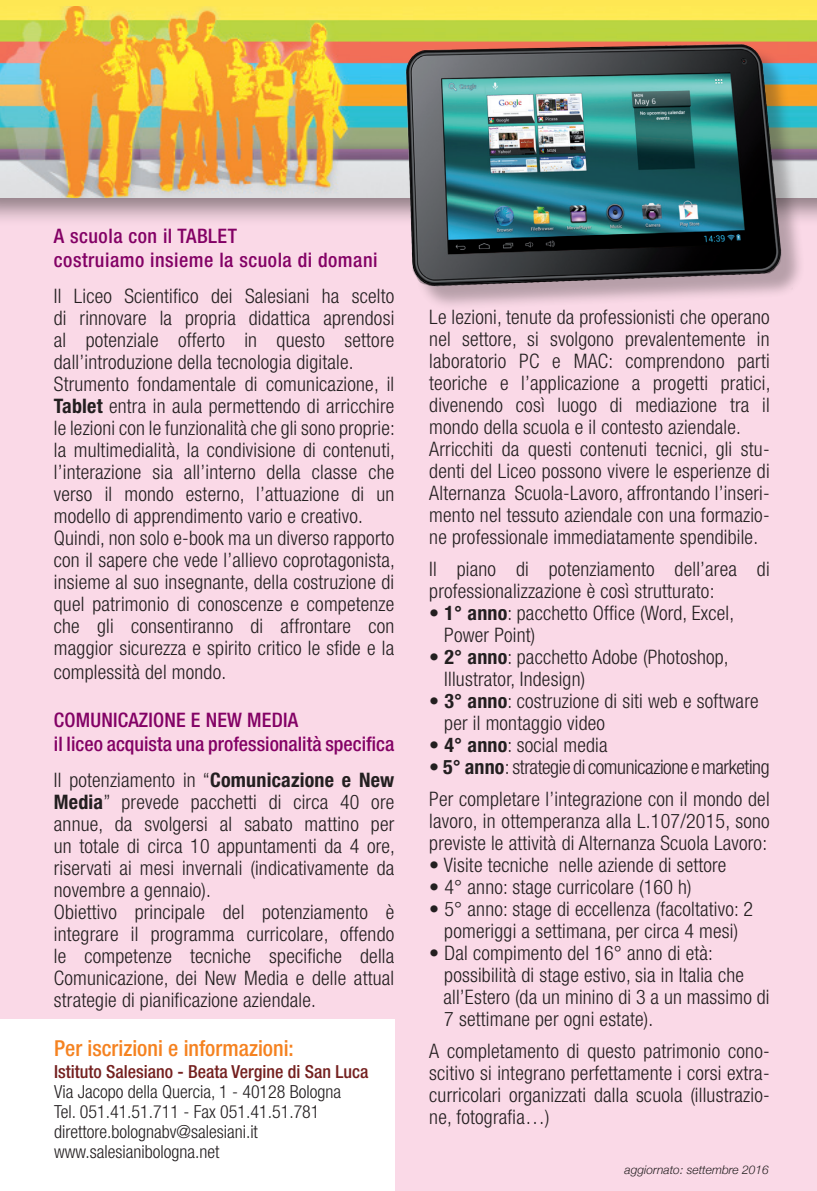
<style>
.page{position:relative;width:817px;height:1191px;background:#fff}
.page>*{position:absolute;margin:0;border:0;box-sizing:border-box;transform-origin:0 0}
.t1{font:500 condensed 22px "Helvetica Neue";color:#f58220}
.t2{font:300 condensed 20px/22px "Helvetica Neue";letter-spacing:.01em;color:#231f20}
.t3{font:500 condensed 20px/24px "Helvetica Neue";letter-spacing:.01em;color:#830165}
.t4{font:300 condensed 18px/20px "Helvetica Neue";color:#231f20}
.t5{font:500 condensed 18px "Helvetica Neue";color:#74201f}
.t6{font:italic 300 12px "Helvetica Neue";color:#231f20}
.s1{font-weight:700}
</style>
<div class="page">
<div style="left:0;top:158px;width:816px;height:1033px;background:#fad9e7"></div>
<div style="left:0;top:1019px;width:394px;height:172px;background:#fff"></div>
<div style="left:0;top:0;width:816px;height:227px;background:#231f20;opacity:.5"></div>
<img style="left:0;top:6px;width:816px;height:191px">
<div style="left:0;top:0;width:816px;height:6px;background:#fee753"></div>
<img style="left:387px;top:34px;width:415px;height:271px">
<p class="t3" style="left:54px;top:223px;width:325px">A scuola con il TABLET<br>costruiamo insieme la scuola di domani</p>
<p class="t2" style="left:54px;top:284px;width:342px">Il Liceo Scientifico dei Salesiani ha scelto di rinnovare la propria didattica aprendosi al potenziale offerto in questo settore dall’introduzione della tecnologia digitale.<br>Strumento fondamentale di comunicazione, il <span class="s1">Tablet</span> entra in aula permettendo di arricchire le lezioni con le funzionalità che gli sono proprie: la multimedialità, la condivisione di contenuti, l’interazione sia all’interno della classe che verso il mondo esterno, l’attuazione di un modello di apprendimento vario e creativo.<br>Quindi, non solo e-book ma un diverso rapporto con il sapere che vede l’allievo coprotagonista, insieme al suo insegnante, della costruzione di quel patrimonio di conoscenze e competenze che gli consentiranno di affrontare con maggior sicurezza e spirito critico le sfide e la</p>
<p class="t2" style="left:54px;top:660px;width:174px">complessità del mondo.</p>
<p class="t3" style="left:54px;top:707px;width:342px">COMUNICAZIONE E NEW MEDIA<br>il liceo acquista una professionalità specifica</p>
<p class="t2" style="left:54px;top:768px;width:342px">Il potenziamento in “<span class="s1">Comunicazione e New Media</span>” prevede pacchetti di circa 40 ore annue, da svolgersi al sabato mattino per un totale di circa 10 appuntamenti da 4 ore, riservati ai mesi invernali (indicativamente da novembre a gennaio).<br>Obiettivo principale del potenziamento è integrare il programma curricolare, offendo le competenze tecniche specifiche della Comunicazione, dei New Media e delle attual strategie di pianificazione aziendale.</p>
<p class="t1" style="left:54px;top:1035px;width:241px">Per iscrizioni e informazioni:</p>
<p class="t5" style="left:54px;top:1061px;width:316px">Istituto Salesiano - Beata Vergine di San Luca</p>
<p class="t4" style="left:54px;top:1081px;width:288px">Via Jacopo della Quercia, 1 - 40128 Bologna Tel. 051.41.51.711 - Fax 051.41.51.781 direttore.bolognabv@salesiani.it www.salesianibologna.net</p>
<p class="t2" style="left:429px;top:305px;width:342px">Le lezioni, tenute da professionisti che operano nel settore, si svolgono prevalentemente in laboratorio PC e MAC: comprendono parti teoriche e l’applicazione a progetti pratici, divenendo così luogo di mediazione tra il mondo della scuola e il contesto aziendale.<br>Arricchiti da questi contenuti tecnici, gli stu&shy;denti del Liceo possono vivere le esperienze di Alternanza Scuola-Lavoro, affrontando l’inseri&shy;mento nel tessuto aziendale con una formazio&shy;ne professionale immediatamente spendibile.</p>
<p class="t2" style="left:429px;top:557px;width:342px">Il piano di potenziamento dell’area di professionalizzazione è così strutturato:</p>
<p class="t2" style="left:444px;top:601px;width:291px;text-indent:-15px">• <span class="s1">1° anno</span>: pacchetto Office (Word, Excel,<br>Power Point)</p>
<p class="t2" style="left:444px;top:645px;width:286px;text-indent:-15px">• <span class="s1">2° anno</span>: pacchetto Adobe (Photoshop,<br>Illustrator, Indesign)</p>
<p class="t2" style="left:444px;top:689px;width:316px;text-indent:-15px">• <span class="s1">3° anno</span>: costruzione di siti web e software per il montaggio video</p>
<p class="t2" style="left:429px;top:733px;width:180px">• <span class="s1">4° anno</span>: social media</p>
<p class="t2" style="left:429px;top:750px;width:342px;line-height:32px">• <span class="s1">5° anno</span>: strategie di comunicazione e marketing<br>Per completare l’integrazione con il mondo del</p>
<p class="t2" style="left:429px;top:809px;width:342px">lavoro, in ottemperanza alla L.107/2015, sono previste le attività di Alternanza Scuola Lavoro:</p>
<p class="t2" style="left:429px;top:853px;width:298px">• Visite tecniche nelle aziende di settore</p>
<p class="t2" style="left:429px;top:875px;width:264px">• 4° anno: stage curricolare (160 h)</p>
<p class="t2" style="left:429px;top:897px;width:325px;text-align:center">• 5° anno: stage di eccellenza (facoltativo: 2 pomeriggi a settimana, per circa 4 mesi)</p>
<p class="t2" style="left:443px;top:941px;width:327px;text-indent:-14px">• Dal compimento del 16° anno di età: possibilità di stage estivo, sia in Italia che all’Estero (da un minino di 3 a un massimo di 7 settimane per ogni estate).</p>
<p class="t2" style="left:429px;top:1039px;width:342px;text-align:justify">A completamento di questo patrimonio cono&shy;scitivo si integrano perfettamente i corsi extra&shy;curricolari organizzati dalla scuola (illustrazio&shy;ne, fotografia…)</p>
<p class="t6" style="left:624px;top:1160px;width:146px">aggiornato: settembre 2016</p>
</div>
